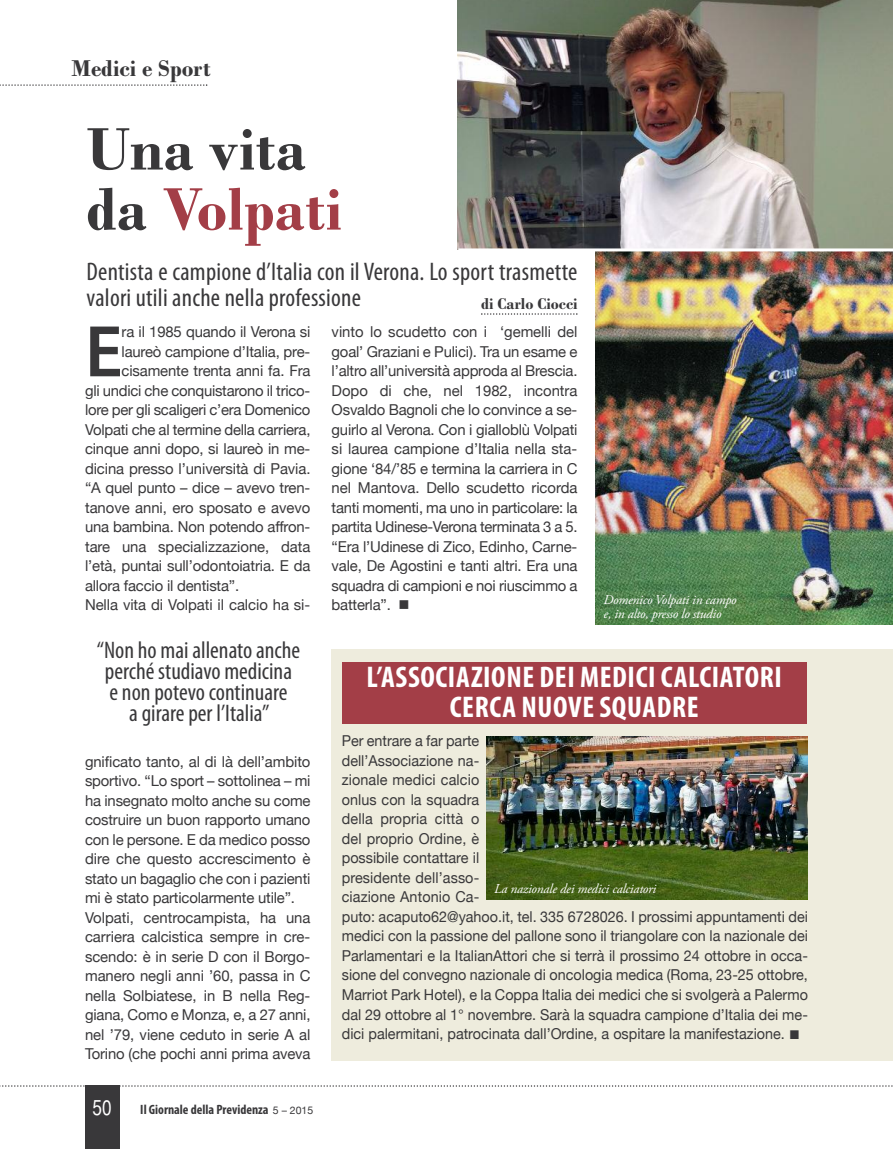
<style>
.page{position:relative;width:893px;height:1149px;background:#fff}
.page>*{position:absolute;margin:0;border:0;box-sizing:border-box;transform-origin:0 0}
.t1{font:600 73.65px "Myriad Pro";color:#39383a}
.t2{font:700 63px/60px "Bodoni";color:#39383a}
.t3{font:700 condensed 30px/30px "Myriad Pro";letter-spacing:.02em;color:#fff;text-align:center}
.t4{font:condensed 25.5px/25.5px "Myriad Pro";letter-spacing:.01em;color:#39383a}
.t5{font:condensed 24px/21px "Myriad Pro";color:#39383a;text-align:center}
.t6{font:700 24px "Bodoni";color:#39383a}
.t7{font:21px "Helvetica CY Plain";color:#fff}
.t8{font:700 16.5px "Bodoni";color:#39383a}
.t9{font:15px/19.5px "Helvetica Neue";letter-spacing:-.005em;color:#39383a}
.t10{font:15px/19.5px "Helvetica Neue";letter-spacing:-.005em;color:#39383a;scale:.96 1}
.t11{font:italic 13.5px/13.5px "Adobe Garamond Pro";letter-spacing:-.015em;color:#fff}
.t12{font:700 condensed 13.5px "Myriad Pro";color:#39383a}
.s1{color:#a33e47}
.s2{font-family:"Helvetica Neue";font-weight:400;font-stretch:normal;font-size:10.5px}
.s3{font-family:"Lucida Sans Unicode"}
</style>
<div class="page">
<svg style="left:481px;top:313px;width:96px;height:2px"></svg>
<svg style="left:0;top:1085px;width:893px;height:1px"></svg>
<div style="left:85px;top:1084px;width:34px;height:64px;background:#39383a"></div>
<svg style="left:0;top:84px;width:207px;height:2px"></svg>
<img style="left:596px;top:251px;width:297px;height:373px">
<div style="left:332px;top:648px;width:561px;height:412px;background:#eeecdd"></div>
<div style="left:342px;top:662px;width:465px;height:62px;background:#a33e47"></div>
<img style="left:457px;top:0;width:436px;height:250px">
<hr style="left:458px;top:248px;width:435px;height:3px;background:#fff">
<img style="left:487px;top:736px;width:320px;height:162px">
<h3 class="t6" style="left:72px;top:53px;width:141px">Medici e Sport</h3>
<h2 class="t2" style="left:86px;top:118px;width:258px">Una vita da <span class="s1">Volpati</span></h2>
<h3 class="t4" style="left:86px;top:261px;width:493px">Dentista e campione d’Italia con il Verona. lo sport trasmette valori utili anche nella professione</h3>
<h1 class="t1" style="left:85px;top:324px;width:39px">E</h1>
<p class="t9" style="left:122px;top:322px;width:190px">ra il 1985 quando il Verona si</p>
<p class="t8" style="left:481px;top:294px;width:98px">di Carlo Ciocci</p>
<p class="t9" style="left:332px;top:322px;width:247px;text-align:justify">vinto lo scudetto con i ‘gemelli del goal’ Graziani e Pulici). Tra un esame e l’altro all’università approda al Brescia.<br>Dopo di che, nel 1982, incontra Osvaldo Bagnoli che lo convince a se&shy;guirlo al Verona. Con i gialloblù Volpati si laurea campione d’Italia nella sta&shy;gione ‘84/’85 e termina la carriera in C nel Mantova. Dello scudetto ricorda tanti momenti, ma uno in particolare: la partita Udinese-Verona terminata 3 a 5. “Era l’Udinese di Zico, Edinho, Carne&shy;vale, De Agostini e tanti altri. Era una squadra di campioni e noi riuscimmo a batterla”. ■</p>
<p class="t9" style="left:122px;top:341px;width:190px">laureò campione d’Italia, pre-</p>
<p class="t9" style="left:122px;top:361px;width:190px">cisamente trenta anni fa. Fra</p>
<p class="t9" style="left:85px;top:380px;width:227px">gli undici che conquistarono il trico-</p>
<p class="t9" style="left:85px;top:400px;width:227px">lore per gli scaligeri c’era Domenico</p>
<p class="t9" style="left:85px;top:419px;width:227px">Volpati che al termine della carriera,</p>
<p class="t9" style="left:85px;top:439px;width:227px">cinque anni dopo, si laureò in me-</p>
<p class="t9" style="left:85px;top:458px;width:227px">dicina presso l’università di Pavia.</p>
<p class="t9" style="left:85px;top:478px;width:227px">“A quel punto – dice – avevo tren-</p>
<p class="t9" style="left:85px;top:497px;width:227px">tanove anni, ero sposato e avevo</p>
<p class="t9" style="left:85px;top:517px;width:227px">una bambina. Non potendo affron-</p>
<p class="t9" style="left:85px;top:536px;width:227px">tare una specializzazione, data</p>
<p class="t9" style="left:85px;top:556px;width:227px">l’età, puntai sull’odontoiatria. E da</p>
<p class="t9" style="left:85px;top:575px;width:156px">allora faccio il dentista”.</p>
<p class="t9" style="left:85px;top:595px;width:227px">Nella vita di Volpati il calcio ha si-</p>
<p class="t11" style="left:604px;top:594px;width:135px">Domenico Volpati in campo e, in alto, presso lo studio</p>
<h3 class="t5" style="left:97px;top:641px;width:205px">“non ho mai allenato anche perché studiavo medicina<br>e non potevo continuare<br>a girare per l’Italia”</h3>
<p class="t9" style="left:85px;top:751px;width:227px">gnificato tanto, al di là dell’ambito sportivo. “Lo sport – sottolinea – mi ha insegnato molto anche su come costruire un buon rapporto umano con le persone. E da medico posso dire che questo accrescimento è stato un bagaglio che con i pazienti mi è stato particolarmente utile”.<br>Volpati, centrocampista, ha una carriera calcistica sempre in cre&shy;scendo: è in serie D con il Borgo&shy;manero negli anni ’60, passa in C nella Solbiatese, in B nella Reg&shy;giana, Como e Monza, e, a 27 anni, nel ’79, viene ceduto in serie A al Torino (che pochi anni prima aveva</p>
<h3 class="t7" style="left:92px;top:1095px;width:21px">50</h3>
<p class="t12" style="left:140px;top:1104px;width:174px">Il Giornale della Previdenza <span class="s2">5 – 2015</span></p>
<h3 class="t3" style="left:367px;top:664px;width:417px">L’ASSOCIAZIONE DEI MEDICI CALCIATORI<br>CERCA NUOVE SQUADRE</h3>
<p class="t10" style="left:342px;top:730px;width:487px">Per entrare a far parte<br>dell’Associazione na-<br>zionale medici calcio<br>onlus con la squadra<br>della propria città o<br>del proprio Ordine, è<br>possibile contattare il<br>presidente dell’asso-<br>ciazione Antonio Ca-<br>puto: acaputo62@yahoo.it, tel. 335 6728026. I prossimi appuntamenti dei medici con la passione del pallone sono il triangolare con la nazionale dei Parlamentari e la ItalianAttori che si terrà il prossimo 24 ottobre in occa&shy;sione del convegno nazionale di oncologia medica (Roma, 23-25 ottobre, Marriot Park Hotel), e la Coppa Italia dei medici che si svolgerà a Palermo dal 29 ottobre al 1° novembre. Sarà la squadra campione d’Italia dei me&shy;dici palermitani, patrocinata dall’Ordine, a ospitare la manifestazione. <span class="s3">■</span></p>
<p class="t11" style="left:494px;top:882px;width:164px">La nazionale dei medici calciatori</p>
</div>
